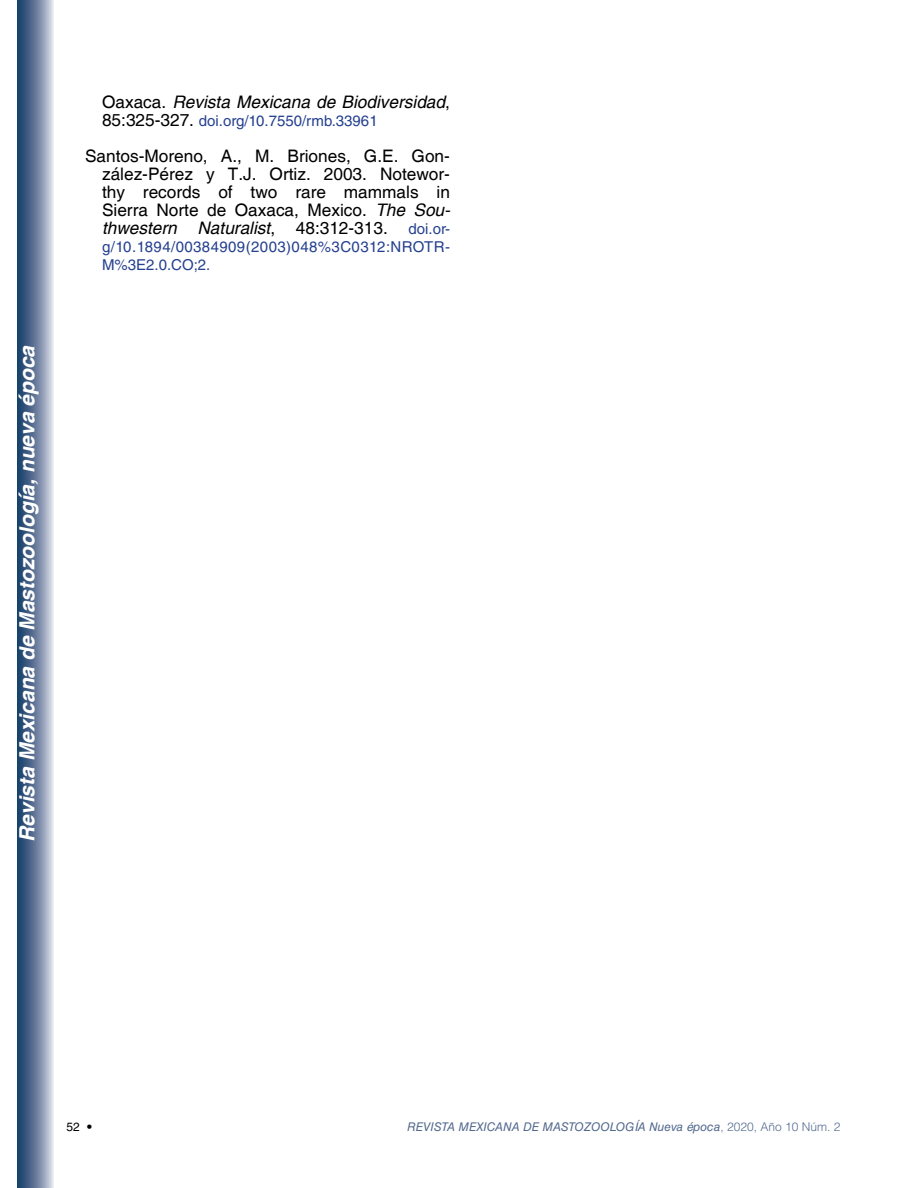
<style>
.page{position:relative;width:918px;height:1188px;background:#fff}
.page>*{position:absolute;margin:0;border:0;box-sizing:border-box;transform-origin:0 0}
.t1{font:italic 700 21px "Helvetica";color:#fff}
.t2{font:17.25px/18px "Helvetica";color:#000;text-align:justify}
.t3{font:italic 17.25px "Helvetica";color:#000}
.t4{font:15px/18px "Helvetica LT Std";letter-spacing:.015em;color:#25408f}
.t5{font:italic 12px "Helvetica LT Std";color:#52698d}
.t6{font:12px "Helvetica LT Std";color:#000}
.s1{font-style:normal}
.s2{font-family:"Helvetica";font-size:17.25px;color:#000}
.s3{font-style:italic}
.s4{font-family:"Helvetica LT Std";font-size:15px;color:#25408f}
.s5{font-weight:300}
.s6{font-weight:300;font-style:normal}
</style>
<div class="page">
<svg style="left:17px;top:0;width:37px;height:1188px;background:#6f84a1"></svg>
<p class="t1" style="left:14px;top:842px;width:498px;rotate:-90deg">Revista Mexicana de Mastozoología, nueva época</p>
<p class="t3" style="left:102px;top:92px;width:349px"><span class="s1">Oaxaca.</span> Revista Mexicana de Biodiversidad<span class="s1">,</span></p>
<p class="t4" style="left:102px;top:112px;width:277px"><span class="s2">85:325-327.</span> doi.org/10.7550/rmb.33961</p>
<p class="t2" style="left:102px;top:148px;width:350px;text-indent:-17px">Santos-Moreno, A., M. Briones, G.E. Gon&shy;zález-Pérez y T.J. Ortiz. 2003. Notewor&shy;thy records of two rare mammals in Sierra Norte de Oaxaca, Mexico. <span class="s3">The Sou&shy;thwestern Naturalist</span>, 48:312-313. <span class="s4">doi.or-</span></p>
<p class="t4" style="left:102px;top:238px;width:350px">g/10.1894/00384909(2003)048%3C0312:NROTR-<br>M%3E2.0.CO;2.</p>
<p class="t6" style="left:67px;top:1120px;width:28px">52 <span class="s5">•</span></p>
<p class="t5" style="left:407px;top:1120px;width:435px">REVISTA MEXICANA DE MASTOZOOLOGÍA NUEVA ÉPOCA<span class="s6">, 2020, Año 10 Núm. 2</span></p>
</div>
